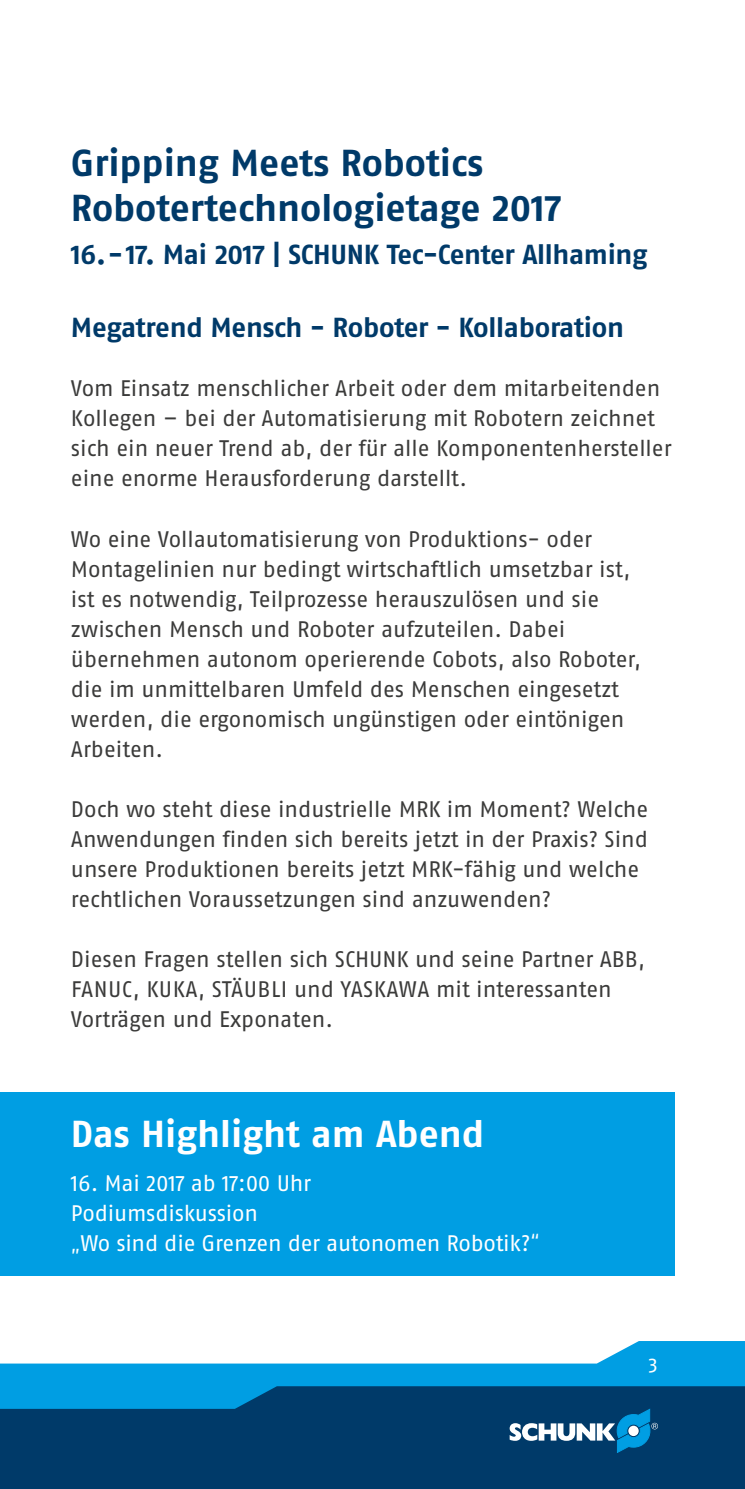
<style>
.page{position:relative;width:745px;height:1489px;background:#fff}
.page>*{position:absolute;margin:0;border:0;box-sizing:border-box;transform-origin:0 0}
.t1{font:700 37.5px/45px "SCHUNK Fago Pro";letter-spacing:-.005em;color:#003a69}
.t2{font:700 37.5px "SCHUNK Fago Pro";color:#fff}
.t3{font:700 27.5px "SCHUNK Fago Pro";letter-spacing:-.015em;color:#003a69}
.t4{font:22.5px/30px "SCHUNK Fago Pro";letter-spacing:-.005em;color:#3b3b3a}
.t5{font:22.5px/30px "SCHUNK Fago Pro";letter-spacing:-.01em;color:#fff}
.t6{font:20px "SCHUNK Fago Pro";color:#fff}
.s1{font-size:17.5px}
</style>
<div class="page">
<div style="left:0;top:1091px;width:673px;height:184px;background:#009ee3"></div>
<div style="left:0;top:1371px;width:744px;height:117px;background:#003a69"></div>
<svg style="left:0;top:1341px;width:744px;height:67px;fill:#009ee3"></svg>
<svg style="left:509px;top:1408px;width:148px;height:44px"></svg>
<h1 class="t1" style="left:71px;top:141px;width:491px">Gripping Meets Robotics<br>Robotertechnologietage 2017</h1>
<p class="t3" style="left:71px;top:237px;width:577px">16.-17. Mai 2017 | SCHUNK Tec-Center Allhaming</p>
<p class="t3" style="left:71px;top:311px;width:554px">Megatrend Mensch - Roboter - Kollaboration</p>
<p class="t4" style="left:71px;top:373px;width:602px">Vom Einsatz menschlicher Arbeit oder dem mitarbeitenden Kollegen – bei der Automatisierung mit Robotern zeichnet sich ein neuer Trend ab, der für alle Komponentenhersteller eine enorme Herausforderung darstellt.</p>
<p class="t4" style="left:71px;top:523px;width:571px">Wo eine Vollautomatisierung von Produktions- oder Montagelinien nur bedingt wirtschaftlich umsetzbar ist, ist es notwendig, Teilprozesse herauszulösen und sie zwischen Mensch und Roboter aufzuteilen. Dabei übernehmen autonom operierende Cobots, also Roboter, die im unmittelbaren Umfeld des Menschen eingesetzt werden, die ergonomisch ungünstigen oder eintönigen Arbeiten.</p>
<p class="t4" style="left:71px;top:793px;width:578px">Doch wo steht diese industrielle MRK im Moment? Welche Anwendungen finden sich bereits jetzt in der Praxis? Sind unsere Produktionen bereits jetzt MRK-fähig und welche rechtlichen Voraussetzungen sind anzuwenden?</p>
<p class="t4" style="left:71px;top:943px;width:575px">Diesen Fragen stellen sich SCHUNK und seine Partner ABB,<br>FANUC, KUKA, STÄUBLI und YASKAWA mit interessanten<br>Vorträgen und Exponaten.</p>
<h1 class="t2" style="left:71px;top:1110px;width:415px">Das Highlight am Abend</h1>
<p class="t5" style="left:71px;top:1167px;width:470px">16. Mai 2017 ab 17:00 Uhr<br>Podiumsdiskussion<br><span class="s1">„</span>Wo sind die Grenzen der autonomen Robotik?<sup>“</sup></p>
<p class="t6" style="left:648px;top:1352px;width:11px">3</p>
</div>
